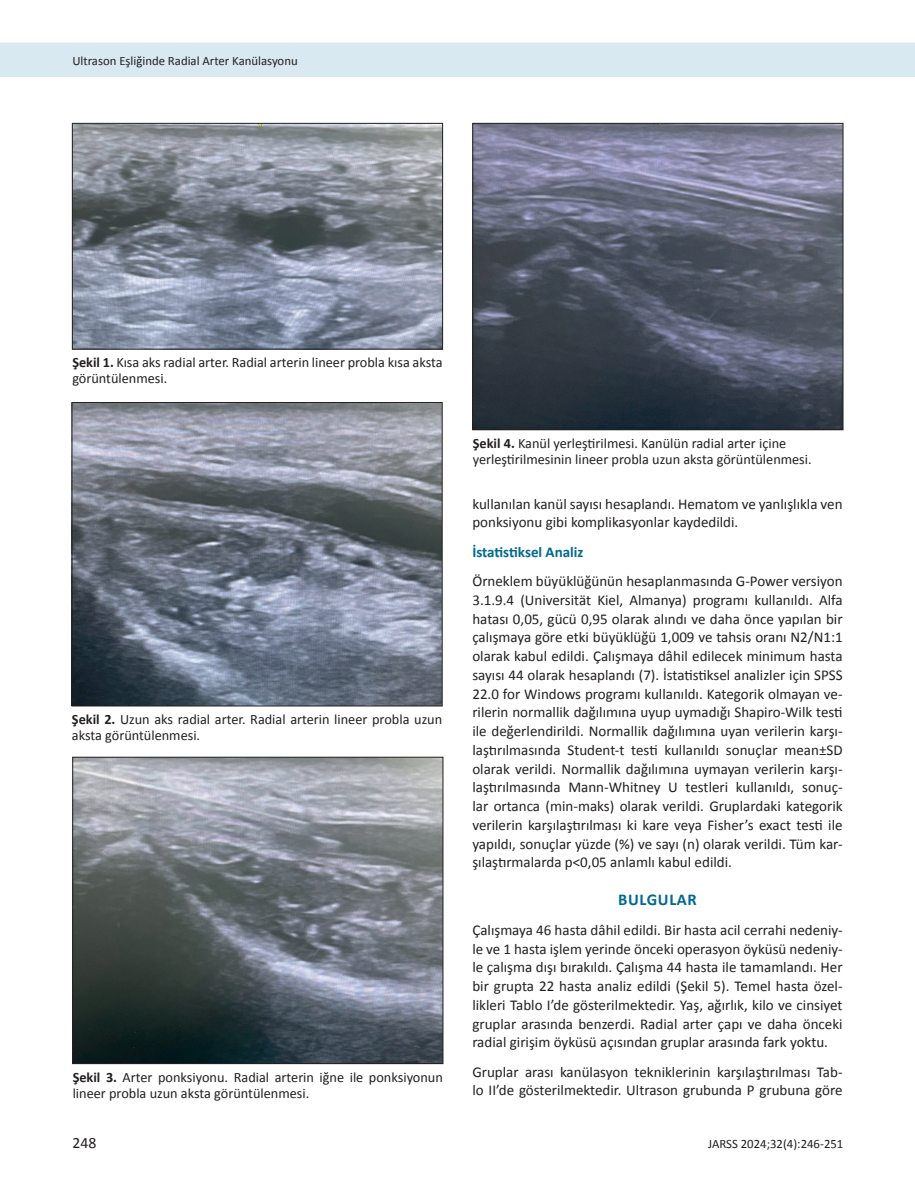
<style>
.page{position:relative;width:915px;height:1191px;background:#fff}
.page>*{position:absolute;margin:0;border:0;box-sizing:border-box;transform-origin:0 0}
.t1{font:700 16.5px "Calibri";letter-spacing:.04em;color:#006991}
.t2{font:15.75px "Calibri";color:#231f20}
.t3{font:15px/18.8px "Calibri";color:#231f20}
.t4{font:700 15px "Calibri";color:#006991}
.t5{font:14.25px/16.5px "Calibri";color:#231f20}
.t6{font:12.75px "Calibri";color:#231f20}
.s1{font-weight:700}
</style>
<div class="page">
<div style="left:0;top:43px;width:914px;height:34px;background:#d8e9f1"></div>
<img style="left:74px;top:125px;width:367px;height:222px">
<div style="left:72px;top:123px;width:371px;height:226px;border:1px solid #231f20"></div>
<img style="left:74px;top:404px;width:366px;height:300px">
<div style="left:72px;top:402px;width:370px;height:304px;border:1px solid #231f20"></div>
<img style="left:74px;top:759px;width:367px;height:303px">
<div style="left:72px;top:757px;width:371px;height:307px;border:1px solid #231f20"></div>
<img style="left:474px;top:125px;width:367px;height:303px">
<div style="left:472px;top:123px;width:371px;height:307px;border:1px solid #231f20"></div>
<p class="t6" style="left:72px;top:52px;width:227px">Ultrason Eşliğinde Radial Arter Kanülasyonu</p>
<p class="t5" style="left:72px;top:353px;width:371px"><span class="s1">Şekil 1.</span> Kısa aks radial arter. Radial arterin lineer probla kısa aksta görüntülenmesi.</p>
<p class="t5" style="left:72px;top:710px;width:371px"><span class="s1">Şekil 2.</span> Uzun aks radial arter. Radial arterin lineer probla uzun aksta görüntülenmesi.</p>
<p class="t5" style="left:73px;top:1068px;width:371px"><span class="s1">Şekil 3.</span> Arter ponksiyonu. Radial arterin iğne ile ponksiyonun lineer probla uzun aksta görüntülenmesi.</p>
<p class="t2" style="left:72px;top:1133px;width:25px">248</p>
<p class="t5" style="left:472px;top:434px;width:340px"><span class="s1">Şekil 4.</span> Kanül yerleştirilmesi. Kanülün radial arter içine yerleştirilmesinin lineer probla uzun aksta görüntülenmesi.</p>
<p class="t3" style="left:472px;top:493px;width:371px">kullanılan kanül sayısı hesaplandı. Hematom ve yanlışlıkla ven ponksiyonu gibi komplikasyonlar kaydedildi.</p>
<p class="t4" style="left:472px;top:541px;width:113px">İstatistiksel Analiz</p>
<p class="t3" style="left:472px;top:571px;width:371px;text-align:justify">Örneklem büyüklüğünün hesaplanmasında G-Power versiyon 3.1.9.4 (Universität Kiel, Almanya) programı kullanıldı. Alfa hatası 0,05, gücü 0,95 olarak alındı ve daha önce yapılan bir çalışmaya göre etki büyüklüğü 1,009 ve tahsis oranı N2/N1:1 olarak kabul edildi. Çalışmaya dâhil edilecek minimum hasta sayısı 44 olarak hesaplandı (7). İstatistiksel analizler için SPSS 22.0 for Windows programı kullanıldı. Kategorik olmayan ve&shy;rilerin normallik dağılımına uyup uymadığı Shapiro-Wilk testi ile değerlendirildi. Normallik dağılımına uyan verilerin karşı&shy;laştırılmasında Student-t testi kullanıldı sonuçlar mean±SD olarak verildi. Normallik dağılımına uymayan verilerin karşı&shy;laştırılmasında Mann-Whitney U testleri kullanıldı, sonuç&shy;lar ortanca (min-maks) olarak verildi. Gruplardaki kategorik verilerin karşılaştırılması ki kare veya Fisher’s exact testi ile yapıldı, sonuçlar yüzde (%) ve sayı (n) olarak verildi. Tüm kar&shy;şılaştırmalarda p&lt;0,05 anlamlı kabul edildi.</p>
<p class="t1" style="left:618px;top:888px;width:80px">BULGULAR</p>
<p class="t3" style="left:472px;top:919px;width:371px;text-align:justify">Çalışmaya 46 hasta dâhil edildi. Bir hasta acil cerrahi nedeniy&shy;le ve 1 hasta işlem yerinde önceki operasyon öyküsü nedeniy&shy;le çalışma dışı bırakıldı. Çalışma 44 hasta ile tamamlandı. Her bir grupta 22 hasta analiz edildi (Şekil 5). Temel hasta özel&shy;likleri Tablo I’de gösterilmektedir. Yaş, ağırlık, kilo ve cinsiyet gruplar arasında benzerdi. Radial arter çapı ve daha önceki radial girişim öyküsü açısından gruplar arasında fark yoktu.</p>
<p class="t3" style="left:472px;top:1061px;width:371px">Gruplar arası kanülasyon tekniklerinin karşılaştırılması Tab&shy;lo II’de gösterilmektedir. Ultrason grubunda P grubuna göre</p>
<p class="t6" style="left:708px;top:1136px;width:137px">JARSS 2024;32(4):246-251</p>
</div>
